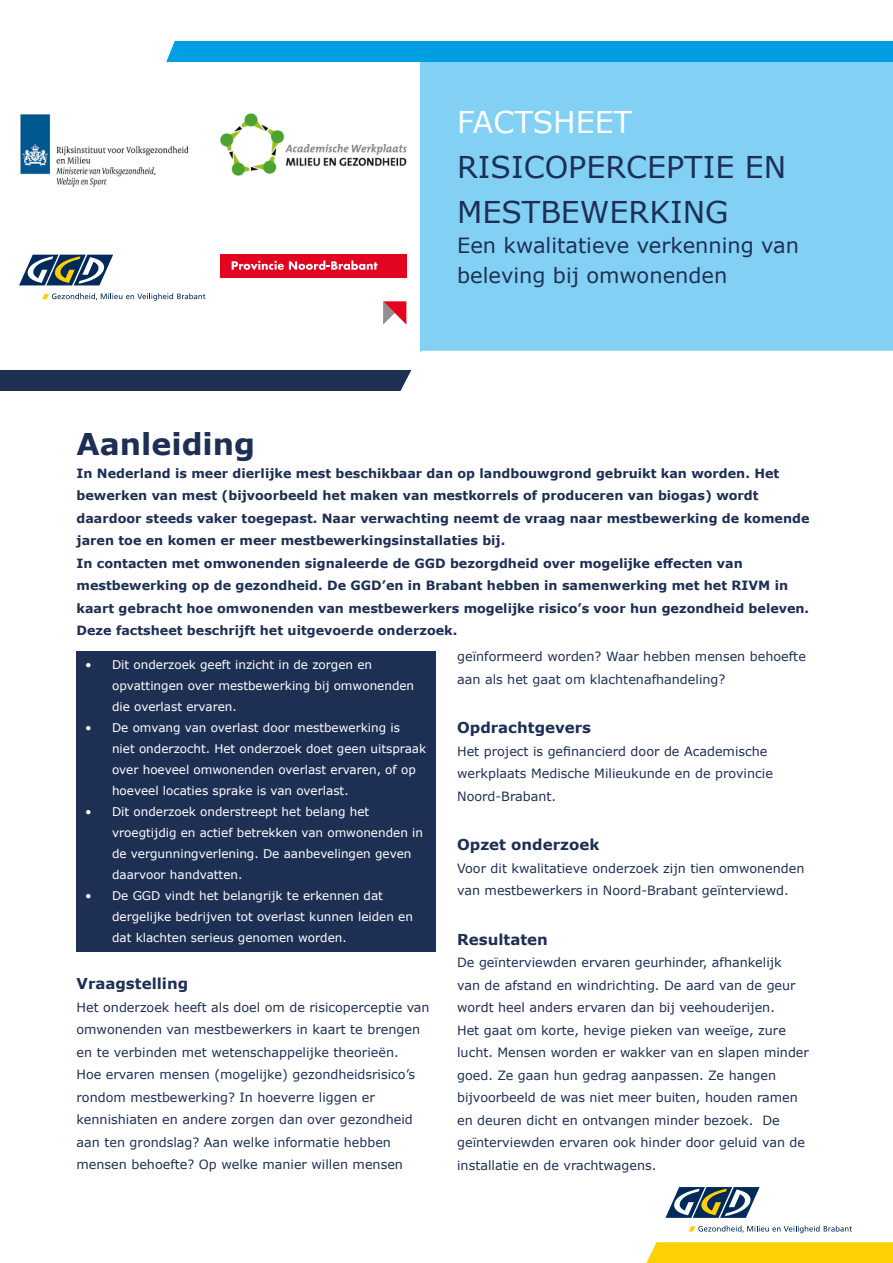
<style>
.page{position:relative;width:893px;height:1263px;background:#fff}
.page>*{position:absolute;margin:0;border:0;box-sizing:border-box;transform-origin:0 0}
.t1{font:30px/45px "Verdana";color:#1e2f54}
.t2{font:700 30px "Verdana";color:#1e2f54}
.t3{font:30px "Verdana";color:#fff}
.t4{font:21px/30px "Verdana";color:#1e2f54}
.t5{font:700 15px "Verdana";color:#1e2f54}
.t6{font:12.75px/22.5px "Verdana";color:#1e2f54}
.t7{font:700 12.75px/22.5px "Verdana";color:#1e2f54}
.t8{font:12px/21px "Verdana";color:#fff}
</style>
<div class="page">
<div style="left:421px;top:53px;width:472px;height:321px;background:#83d0f5"></div>
<div style="left:0;top:370px;width:604px;height:21px;background:#1e2f54"></div>
<div style="left:400px;top:351px;width:493px;height:40px;background:#fff"></div>
<div style="left:145px;top:42px;width:748px;height:20px;background:#009fe3"></div>
<svg style="left:145px;top:41px;width:30px;height:21px"></svg>
<svg style="left:665px;top:1187px;width:95px;height:31px"></svg>
<svg style="left:689px;top:1225px;width:163px;height:8px"></svg>
<svg style="left:646px;top:1242px;width:247px;height:21px;background:#ffd10a"></svg>
<svg style="left:19px;top:255px;width:94px;height:30px"></svg>
<svg style="left:42px;top:293px;width:163px;height:8px"></svg>
<div style="left:220px;top:255px;width:186px;height:23px;background:#e30520"></div>
<svg style="left:232px;top:260px;width:145px;height:10px"></svg>
<svg style="left:383px;top:301px;width:23px;height:24px"></svg>
<img style="left:20px;top:114px;width:169px;height:73px">
<img style="left:220px;top:113px;width:187px;height:63px">
<div style="left:77px;top:651px;width:359px;height:301px;background:#1e2f54"></div>
<h1 class="t3" style="left:457px;top:102px;width:176px">FACTSHEET</h1>
<h1 class="t1" style="left:457px;top:144px;width:331px">RISICOPERCEPTIE EN<br>MESTBEWERKING</h1>
<h2 class="t4" style="left:457px;top:230px;width:344px">Een kwalitatieve verkenning van beleving bij omwonenden</h2>
<h1 class="t2" style="left:77px;top:423px;width:180px">Aanleiding</h1>
<p class="t7" style="left:77px;top:462px;width:734px">In Nederland is meer dierlijke mest beschikbaar dan op landbouwgrond gebruikt kan worden. Het bewerken van mest (bijvoorbeeld het maken van mestkorrels of produceren van biogas) wordt daardoor steeds vaker toegepast. Naar verwachting neemt de vraag naar mestbewerking de komende jaren toe en komen er meer mestbewerkingsinstallaties bij.<br>In contacten met omwonenden signaleerde de GGD bezorgdheid over mogelijke effecten van mestbewerking op de gezondheid. De GGD’en in Brabant hebben in samenwerking met het RIVM in kaart gebracht hoe omwonenden van mestbewerkers mogelijke risico’s voor hun gezondheid beleven.<br>Deze factsheet beschrijft het uitgevoerde onderzoek.</p>
<p class="t8" style="left:112px;top:654px;width:304px;text-indent:-27px">• Dit onderzoek geeft inzicht in de zorgen en opvattingen over mestbewerking bij omwonenden die overlast ervaren.</p>
<p class="t8" style="left:112px;top:717px;width:316px;text-indent:-27px">• De omvang van overlast door mestbewerking is<br>niet onderzocht. Het onderzoek doet geen uitspraak over hoeveel omwonenden overlast ervaren, of op hoeveel locaties sprake is van overlast.</p>
<p class="t8" style="left:112px;top:801px;width:313px;text-indent:-27px">• Dit onderzoek onderstreept het belang het vroegtijdig en actief betrekken van omwonenden in de vergunningverlening. De aanbevelingen geven daarvoor handvatten.</p>
<p class="t8" style="left:112px;top:885px;width:302px;text-indent:-27px">• De GGD vindt het belangrijk te erkennen dat dergelijke bedrijven tot overlast kunnen leiden en dat klachten serieus genomen worden.</p>
<p class="t5" style="left:77px;top:973px;width:113px">Vraagstelling</p>
<p class="t6" style="left:77px;top:996px;width:355px">Het onderzoek heeft als doel om de risicoperceptie van omwonenden van mestbewerkers in kaart te brengen en te verbinden met wetenschappelijke theorieën.<br>Hoe ervaren mensen (mogelijke) gezondheidsrisico’s rondom mestbewerking? In hoeverre liggen er kennishiaten en andere zorgen dan over gezondheid aan ten grondslag? Aan welke informatie hebben mensen behoefte? Op welke manier willen mensen</p>
<p class="t6" style="left:457px;top:645px;width:350px">geïnformeerd worden? Waar hebben mensen behoefte aan als het gaat om klachtenafhandeling?</p>
<p class="t5" style="left:457px;top:717px;width:136px">Opdrachtgevers</p>
<p class="t6" style="left:457px;top:739px;width:317px">Het project is gefinancierd door de Academische werkplaats Medische Milieukunde en de provincie<br>Noord-Brabant.</p>
<p class="t5" style="left:457px;top:834px;width:144px">Opzet onderzoek</p>
<p class="t6" style="left:457px;top:856px;width:349px">Voor dit kwalitatieve onderzoek zijn tien omwonenden van mestbewerkers in Noord-Brabant geïnterviewd.</p>
<p class="t5" style="left:457px;top:928px;width:92px">Resultaten</p>
<p class="t6" style="left:457px;top:951px;width:353px">De geïnterviewden ervaren geurhinder, afhankelijk<br>van de afstand en windrichting. De aard van de geur wordt heel anders ervaren dan bij veehouderijen.<br>Het gaat om korte, hevige pieken van weeïge, zure lucht. Mensen worden er wakker van en slapen minder goed. Ze gaan hun gedrag aanpassen. Ze hangen bijvoorbeeld de was niet meer buiten, houden ramen en deuren dicht en ontvangen minder bezoek. De geïnterviewden ervaren ook hinder door geluid van de installatie en de vrachtwagens.</p>
</div>
